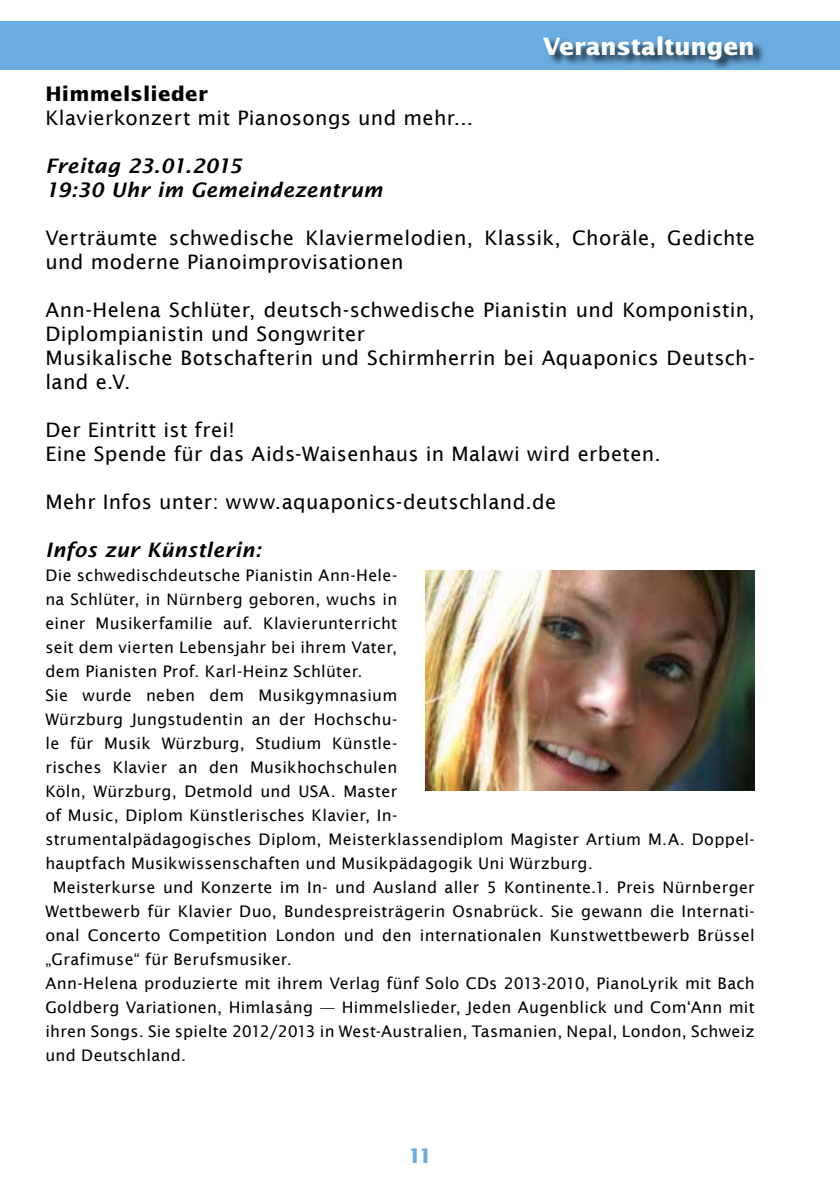
<style>
.page{position:relative;width:840px;height:1191px;background:#fff}
.page>*{position:absolute;margin:0;border:0;box-sizing:border-box;transform-origin:0 0}
.t1{font:700 24px "Lucida Sans";letter-spacing:-.015em;color:#fff}
.t2{font:20px/24px "Lucida Sans";letter-spacing:.02em;color:#000}
.t3{font:italic 600 20px/24px "Lucida Sans";letter-spacing:.015em;color:#000}
.t4{font:700 20px "Lucida Sans";letter-spacing:.015em;color:#000}
.t5{font:700 20px "Lucida Sans";color:#69acdf}
.t6{font:16px "Lucida Sans";letter-spacing:.02em;color:#000}
</style>
<div class="page">
<div style="left:0;top:21px;width:839px;height:48px;background:#69acdf"></div>
<div style="left:543px;top:36px;width:221px;height:34px;background:#000;opacity:.75"></div>
<img style="left:425px;top:571px;width:328px;height:219px">
<h1 class="t1" style="left:542px;top:32px;width:213px">Veranstaltungen</h1>
<p class="t4" style="left:45px;top:82px;width:164px">Himmelslieder</p>
<p class="t2" style="left:45px;top:106px;width:429px">Klavierkonzert mit Pianosongs und mehr...</p>
<p class="t3" style="left:45px;top:154px;width:338px">Freitag 23.01.2015<br>19:30 Uhr im Gemeindezentrum</p>
<p class="t2" style="left:45px;top:226px;width:710px">Verträumte schwedische Klaviermelodien, Klassik, Choräle, Gedichte und moderne Pianoimprovisationen</p>
<p class="t2" style="left:45px;top:298px;width:710px">Ann-Helena Schlüter, deutsch-schwedische Pianistin und Komponistin, Diplompianistin und Songwriter<br>Musikalische Botschafterin und Schirmherrin bei Aquaponics Deutsch&shy;land e.V.</p>
<p class="t2" style="left:45px;top:418px;width:616px">Der Eintritt ist frei!<br>Eine Spende für das Aids-Waisenhaus in Malawi wird erbeten.</p>
<p class="t2" style="left:45px;top:490px;width:512px">Mehr Infos unter: www.aquaponics-deutschland.de</p>
<p class="t3" style="left:45px;top:538px;width:217px">Infos zur Künstlerin:</p>
<p class="t6" style="left:45px;top:566px;width:353px">Die schwedischdeutsche Pianistin Ann-Hele-</p>
<p class="t6" style="left:45px;top:590px;width:353px">na Schlüter, in Nürnberg geboren, wuchs in</p>
<p class="t6" style="left:45px;top:614px;width:353px">einer Musikerfamilie auf. Klavierunterricht</p>
<p class="t6" style="left:45px;top:638px;width:353px">seit dem vierten Lebensjahr bei ihrem Vater,</p>
<p class="t6" style="left:45px;top:662px;width:318px">dem Pianisten Prof. Karl-Heinz Schlüter.</p>
<p class="t6" style="left:45px;top:686px;width:353px">Sie wurde neben dem Musikgymnasium</p>
<p class="t6" style="left:45px;top:710px;width:353px">Würzburg Jungstudentin an der Hochschu-</p>
<p class="t6" style="left:45px;top:734px;width:353px">le für Musik Würzburg, Studium Künstle-</p>
<p class="t6" style="left:45px;top:758px;width:353px">risches Klavier an den Musikhochschulen</p>
<p class="t6" style="left:45px;top:782px;width:353px">Köln, Würzburg, Detmold und USA. Master</p>
<p class="t6" style="left:45px;top:806px;width:353px">of Music, Diplom Künstlerisches Klavier, In-</p>
<p class="t6" style="left:45px;top:830px;width:710px">strumentalpädagogisches Diplom, Meisterklassendiplom Magister Artium M.A. Doppel-</p>
<p class="t6" style="left:45px;top:854px;width:548px">hauptfach Musikwissenschaften und Musikpädagogik Uni Würzburg.</p>
<p class="t6" style="left:53px;top:878px;width:703px">Meisterkurse und Konzerte im In- und Ausland aller 5 Kontinente.1. Preis Nürnberger</p>
<p class="t6" style="left:45px;top:902px;width:710px">Wettbewerb für Klavier Duo, Bundespreisträgerin Osnabrück. Sie gewann die Internati-</p>
<p class="t6" style="left:45px;top:926px;width:710px">onal Concerto Competition London und den internationalen Kunstwettbewerb Brüssel</p>
<p class="t6" style="left:45px;top:950px;width:248px">„Grafimuse“ für Berufsmusiker.</p>
<p class="t6" style="left:45px;top:974px;width:710px">Ann-Helena produzierte mit ihrem Verlag fünf Solo CDs 2013-2010, PianoLyrik mit Bach</p>
<p class="t6" style="left:45px;top:998px;width:710px">Goldberg Variationen, Himlasång — Himmelslieder, Jeden Augenblick und Com‘Ann mit</p>
<p class="t6" style="left:45px;top:1022px;width:710px">ihren Songs. Sie spielte 2012/2013 in West-Australien, Tasmanien, Nepal, London, Schweiz</p>
<p class="t6" style="left:45px;top:1046px;width:142px">und Deutschland.</p>
<p class="t5" style="left:407px;top:1143px;width:26px">11</p>
</div>
